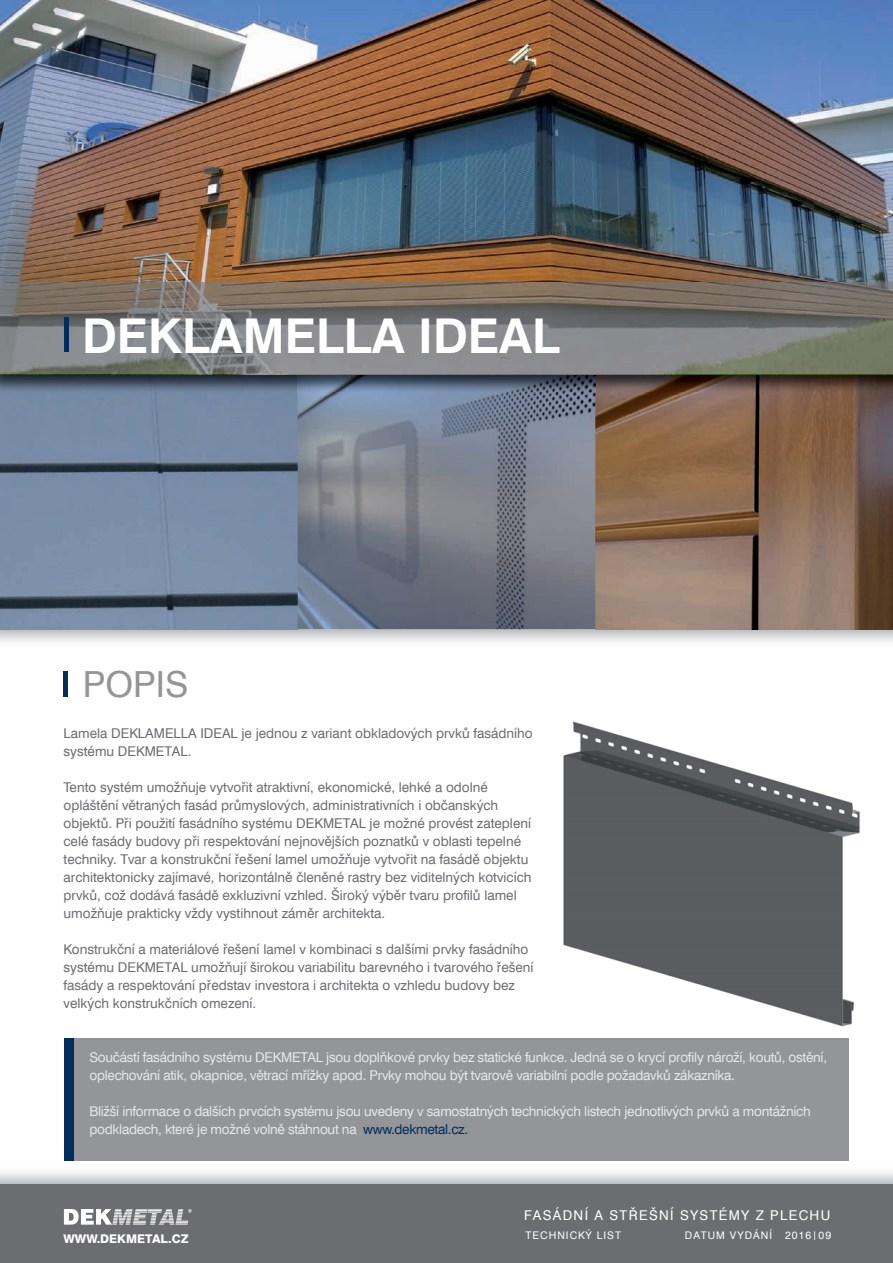
<style>
.page{position:relative;width:893px;height:1263px;background:#fff}
.page>*{position:absolute;margin:0;border:0;box-sizing:border-box;transform-origin:0 0}
.t1{font:700 48px "Swiss 721 TL";color:#fff}
.t2{font:36px "Swiss 721 TL";color:#939598}
.t3{font:13.5px/18px "Swiss 721 TL";color:#6c6d70}
.t4{font:13.5px/18px "Swiss 721 TL";letter-spacing:-.02em;color:#e6e7e9}
.t5{font:13.5px "Swiss 721 TL";letter-spacing:.1em;color:#fff}
.t6{font:800 12px "Swiss 721 TL";color:#fff}
.t7{font:10.5px "Swiss 721 TL";letter-spacing:.1em;color:#fff}
.s1{color:#002d5e}
</style>
<div class="page">
<img style="left:0;top:629px;width:893px;height:13px">
<div style="left:0;top:1185px;width:893px;height:78px;background:#6c6d70"></div>
<svg style="left:64px;top:1209px;width:128px;height:15px"></svg>
<img style="left:0;top:0;width:893px;height:629px">
<hr style="left:64px;top:671px;width:4px;height:26px;background:#002d5e">
<hr style="left:64px;top:318px;width:4px;height:34px;background:#002d5e">
<div style="left:64px;top:1038px;width:784px;height:123px;background:#939598"></div>
<div style="left:64px;top:1038px;width:9px;height:123px;background:#002d5e"></div>
<img style="left:563px;top:721px;width:297px;height:306px">
<h1 class="t1" style="left:82px;top:304px;width:479px">DEKLAMELLA IDEAL</h1>
<h2 class="t2" style="left:83px;top:662px;width:107px">POPIS</h2>
<p class="t3" style="left:64px;top:724px;width:470px">Lamela DEKLAMELLA IDEAL je jednou z variant obkladových prvků fasádního systému DEKMETAL.</p>
<p class="t3" style="left:64px;top:778px;width:469px">Tento systém umožňuje vytvořit atraktivní, ekonomické, lehké a odolné opláštění větraných fasád průmyslových, administrativních i občanských objektů. Při použití fasádního systému DEKMETAL je možné provést zateplení celé fasády budovy při respektování nejnovějších poznatků v oblasti tepelné techniky. Tvar a konstrukční řešení lamel umožňuje vytvořit na fasádě objektu architektonicky zajímavé, horizontálně členěné rastry bez viditelných kotvicích prvků, což dodává fasádě exkluzivní vzhled. Široký výběr tvaru profilů lamel umožňuje prakticky vždy vystihnout záměr architekta.</p>
<p class="t3" style="left:64px;top:940px;width:471px">Konstrukční a materiálové řešení lamel v kombinaci s dalšími prvky fasádního systému DEKMETAL umožňují širokou variabilitu barevného i tvarového řešení fasády a respektování představ investora i architekta o vzhledu budovy bez velkých konstrukčních omezení.</p>
<p class="t4" style="left:89px;top:1048px;width:739px">Součástí fasádního systému DEKMETAL jsou doplňkové prvky bez statické funkce. Jedná se o krycí profily nároží, koutů, ostění, oplechování atik, okapnice, větrací mřížky apod. Prvky mohou být tvarově variabilní podle požadavků zákazníka.</p>
<p class="t4" style="left:89px;top:1102px;width:723px">Bližší informace o dalších prvcích systému jsou uvedeny v samostatných technických listech jednotlivých prvků a montážních podkladech, které je možné volně stáhnout na <span class="s1">www.dekmetal.cz.</span></p>
<p class="t6" style="left:64px;top:1230px;width:127px">WWW.DEKMETAL.CZ</p>
<p class="t5" style="left:524px;top:1207px;width:308px">FASÁDNÍ A STŘEŠNÍ SYSTÉMY Z PLECHU</p>
<p class="t7" style="left:525px;top:1228px;width:97px">TECHNICKÝ LIST</p>
<p class="t7" style="left:685px;top:1228px;width:148px">DATUM VYDÁNÍ 2016|09</p>
</div>
